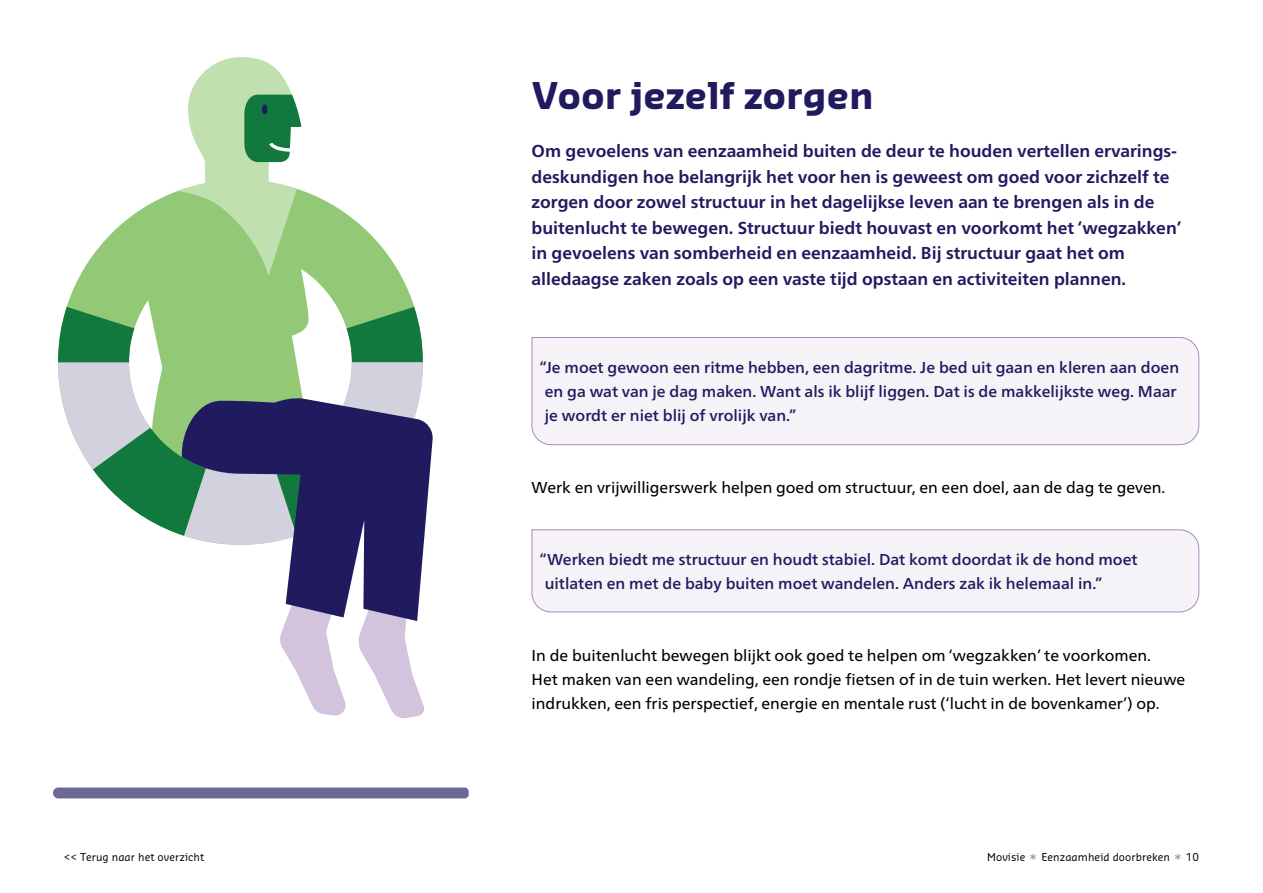
<style>
.page{position:relative;width:1263px;height:893px;background:#fff}
.page>*{position:absolute;margin:0;border:0;box-sizing:border-box;transform-origin:0 0}
.t1{font:700 36px "Sansa";letter-spacing:.01em;color:#201a5f}
.t2{font:700 17.25px/25.5px "Frutiger Neue LT Pro";color:#201a5f}
.t3{font:500 15.75px/24px "Frutiger Neue LT Pro";color:#201a5f}
.t4{font:15.75px/24px "Frutiger Neue LT Pro";color:#000}
.t5{font:10.5px "Sansa";letter-spacing:.01em;color:#000}
.s1{font-size:15px;color:#a68bbc}
</style>
<div class="page">
<svg style="left:53px;top:787px;width:416px;height:11px;background:#74709b"></svg>
<svg style="left:280px;top:621px;width:66px;height:95px"></svg>
<svg style="left:358px;top:621px;width:66px;height:98px"></svg>
<svg style="left:285px;top:421px;width:148px;height:200px;fill:#201a5f"></svg>
<svg style="left:58px;top:57px;width:365px;height:488px"></svg>
<div style="left:262px;top:105px;width:5px;height:9px;background:#201a5f;border-radius:50%"></div>
<div style="left:531px;top:337px;width:668px;height:108px;background:#f6f3f8"></div>
<div style="left:531px;top:529px;width:668px;height:84px;background:#f6f3f8"></div>
<p class="t5" style="left:64px;top:850px;width:142px">&lt;&lt; Terug naar het overzicht</p>
<h1 class="t1" style="left:531px;top:73px;width:344px">Voor jezelf zorgen</h1>
<p class="t2" style="left:531px;top:138px;width:651px">Om gevoelens van eenzaamheid buiten de deur te houden vertellen ervarings&shy;deskundigen hoe belangrijk het voor hen is geweest om goed voor zichzelf te zorgen door zowel structuur in het dagelijkse leven aan te brengen als in de buitenlucht te bewegen. Structuur biedt houvast en voorkomt het ‘wegzakken’ in gevoelens van somberheid en eenzaamheid. Bij structuur gaat het om alledaagse zaken zoals op een vaste tijd opstaan en activiteiten plannen.</p>
<p class="t3" style="left:545px;top:355px;width:636px;text-indent:-5px">“Je moet gewoon een ritme hebben, een dagritme. Je bed uit gaan en kleren aan doen en ga wat van je dag maken. Want als ik blijf liggen. Dat is de makkelijkste weg. Maar je wordt er niet blij of vrolijk van.”</p>
<p class="t4" style="left:531px;top:475px;width:635px">Werk en vrijwilligerswerk helpen goed om structuur, en een doel, aan de dag te geven.</p>
<p class="t3" style="left:545px;top:547px;width:594px;text-indent:-5px">“Werken biedt me structuur en houdt stabiel. Dat komt doordat ik de hond moet uitlaten en met de baby buiten moet wandelen. Anders zak ik helemaal in.”</p>
<p class="t4" style="left:531px;top:643px;width:655px">In de buitenlucht bewegen blijkt ook goed te helpen om ‘wegzakken’ te voorkomen.<br>Het maken van een wandeling, een rondje fietsen of in de tuin werken. Het levert nieuwe indrukken, een fris perspectief, energie en mentale rust (‘lucht in de bovenkamer’) op.</p>
<p class="t5" style="left:987px;top:850px;width:214px">Movisie <span class="s1">*</span> Eenzaamheid doorbreken <span class="s1">*</span> 10</p>
</div>
